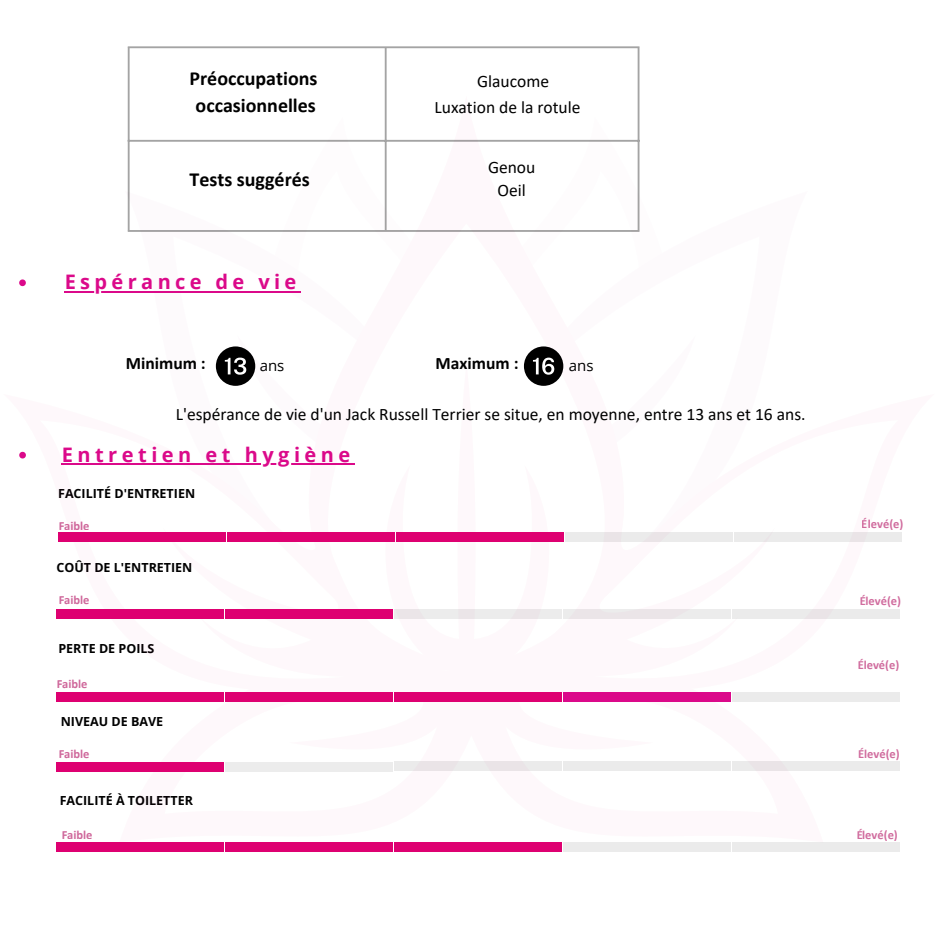
<style>
.page{position:relative;width:938px;height:938px;background:#fff}
.page>*{position:absolute;margin:0;border:0;box-sizing:border-box;transform-origin:0 0}
.t1{font:700 20px/26.8px "Calibri";color:#000;text-align:center}
.t2{font:700 20px "Open Sans";letter-spacing:.225em;color:#db098a}
.t3{font:17.5px/23.2px "Calibri";color:#000;text-align:center}
.t4{font:700 17.5px "Calibri";color:#000}
.t5{font:15px "Open Sans";color:#000}
.t6{font:700 12.5px "Open Sans";color:#000}
.t7{font:700 12.5px "Calibri";color:#b71c69}
</style>
<div class="page">
<div style="left:57px;top:692px;width:167px;height:10px;background:#de0071"></div>
<div style="left:732px;top:692px;width:167px;height:10px;background:#ebebeb"></div>
<div style="left:57px;top:762px;width:167px;height:9px;background:#de0071"></div>
<div style="left:57px;top:842px;width:167px;height:10px;background:#de0071"></div>
<div style="left:226px;top:842px;width:167px;height:10px;background:#de0071"></div>
<div style="left:395px;top:842px;width:167px;height:10px;background:#de0071"></div>
<div style="left:563px;top:842px;width:167px;height:10px;background:#ebebeb"></div>
<div style="left:732px;top:842px;width:167px;height:10px;background:#ebebeb"></div>
<div style="left:732px;top:761px;width:167px;height:10px;background:#ebebeb"></div>
<svg style="left:549px;top:532px;width:353px;height:87px"></svg>
<svg style="left:572px;top:532px;width:109px;height:85px"></svg>
<svg style="left:19px;top:451px;width:366px;height:168px"></svg>
<svg style="left:256px;top:508px;width:110px;height:109px"></svg>
<div style="left:457px;top:361px;width:18px;height:358px;background:#fef8fb;border-radius:50%"></div>
<svg style="left:385px;top:532px;width:164px;height:87px"></svg>
<svg style="left:119px;top:692px;width:329px;height:153px"></svg>
<svg style="left:448px;top:692px;width:283px;height:153px"></svg>
<hr style="left:128px;top:48px;width:2px;height:182px;background:#000">
<hr style="left:385px;top:48px;width:1px;height:182px;background:#000">
<hr style="left:637px;top:48px;width:2px;height:182px;background:#000">
<hr style="left:128px;top:46px;width:511px;height:2px;background:#000">
<hr style="left:128px;top:140px;width:511px;height:2px;background:#000">
<hr style="left:128px;top:230px;width:511px;height:2px;background:#000">
<svg style="left:524px;top:346px;width:39px;height:40px"></svg>
<svg style="left:216px;top:346px;width:40px;height:40px"></svg>
<svg style="left:19px;top:279px;width:7px;height:7px"></svg>
<hr style="left:65px;top:291px;width:236px;height:2px;background:#db098a">
<p class="t1" style="left:189px;top:67px;width:129px">Préoccupations occasionnelles</p>
<h5 class="t1" style="left:190px;top:167px;width:122px">Tests suggérés</h5>
<h4 class="t2" style="left:65px;top:268px;width:233px">Espérance de vie</h4>
<p class="t3" style="left:477px;top:71px;width:73px">Glaucome</p>
<h6 class="t3" style="left:434px;top:97px;width:147px">Luxation de la rotule</h6>
<p class="t3" style="left:488px;top:157px;width:49px">Genou<br>Oeil</p>
<p class="t4" style="left:126px;top:356px;width:81px">Minimum :</p>
<h3 class="t5" style="left:260px;top:355px;width:26px">ans</h3>
<h5 class="t4" style="left:435px;top:356px;width:84px">Maximum :</h5>
<h3 class="t5" style="left:569px;top:355px;width:26px">ans</h3>
<p class="t3" style="left:176px;top:403px;width:631px">L'espérance de vie d'un Jack Russell Terrier se situe, en moyenne, entre 13 ans et 16 ans.</p>
<h1 class="t2" style="left:62px;top:440px;width:290px">Entretien et hygiène</h1>
<p class="t6" style="left:58px;top:485px;width:138px">FACILITÉ D'ENTRETIEN</p>
<p class="t7" style="left:58px;top:520px;width:33px">Faible</p>
<h4 class="t6" style="left:57px;top:558px;width:137px">COÛT DE L'ENTRETIEN</h4>
<p class="t7" style="left:58px;top:594px;width:33px">Faible</p>
<h1 class="t6" style="left:58px;top:639px;width:97px">PERTE DE POILS</h1>
<p class="t7" style="left:57px;top:678px;width:33px">Faible</p>
<h4 class="t6" style="left:61px;top:713px;width:104px">NIVEAU DE BAVE</h4>
<p class="t7" style="left:59px;top:749px;width:33px">Faible</p>
<h4 class="t6" style="left:60px;top:792px;width:135px">FACILITÉ À TOILETTER</h4>
<p class="t7" style="left:861px;top:518px;width:43px">Élevé(e)</p>
<p class="t7" style="left:859px;top:596px;width:43px">Élevé(e)</p>
<p class="t7" style="left:857px;top:659px;width:43px">Élevé(e)</p>
<p class="t7" style="left:858px;top:749px;width:43px">Élevé(e)</p>
<p class="t7" style="left:61px;top:829px;width:33px">Faible</p>
<p class="t7" style="left:856px;top:829px;width:43px">Élevé(e)</p>
</div>
